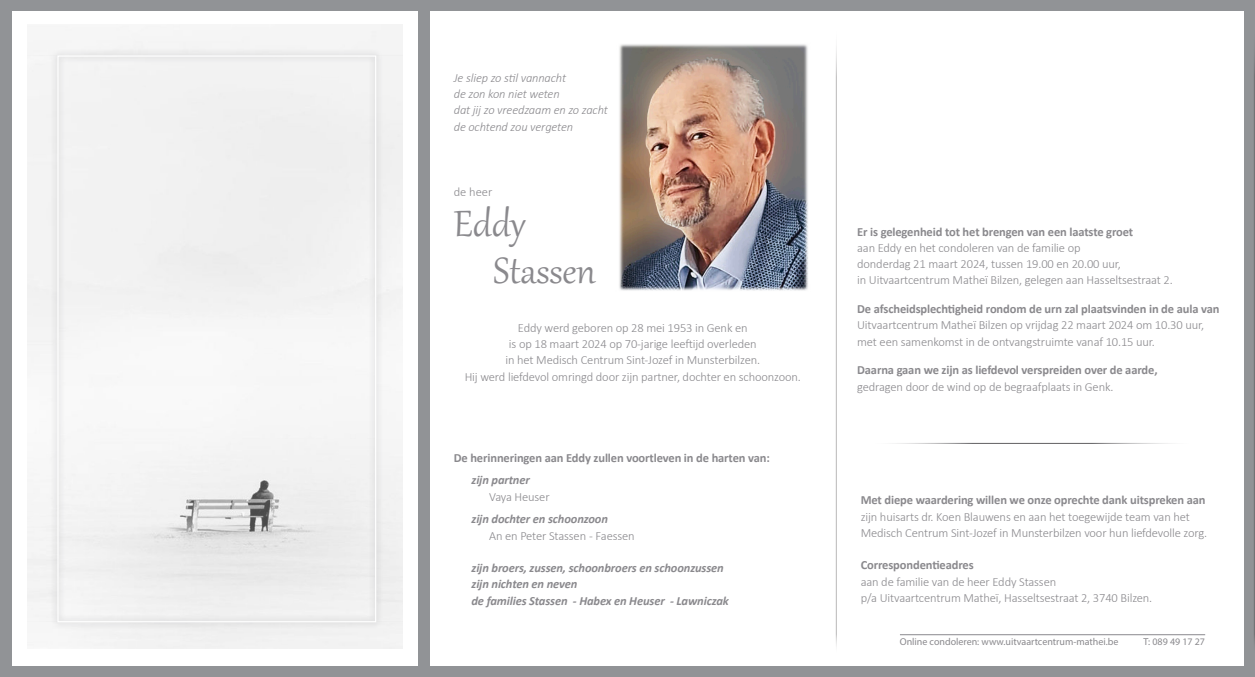
<style>
.page{position:relative;width:1255px;height:677px;background:#fff}
.page>*{position:absolute;margin:0;border:0;box-sizing:border-box;transform-origin:0 0}
.t1{font:45px "Gabriola";color:#8a898d}
.t2{font:300 12.5px/16.2px "Calibri";letter-spacing:-.01em;color:#8a898d}
.t3{font:700 12.5px/16.2px "Calibri";letter-spacing:-.01em;color:#8a898d}
.t4{font:italic 700 12.5px "Calibri";letter-spacing:-.01em;color:#8a898d}
.t5{font:italic 300 12.5px "Calibri";letter-spacing:-.01em;color:#8a898d}
.t6{font:10px "Myriad Pro";color:#8a898d}
.s1{font-weight:300}
</style>
<div class="page">
<div style="left:1244px;top:0;width:10px;height:677px;background:#919396"></div>
<hr style="left:899px;top:634px;width:306px;height:1px;background:#8a898d">
<div style="left:0;top:0;width:1254px;height:11px;background:#919396"></div>
<div style="left:0;top:0;width:11px;height:677px;background:#919396"></div>
<hr style="left:835px;top:24px;width:1px;height:632px;background:#231f20">
<div style="left:3px;top:667px;width:1251px;height:10px;background:#919396"></div>
<div style="left:1px;top:1px;width:11px;height:676px;background:#919396"></div>
<div style="left:418px;top:0;width:10px;height:676px;background:#919396"></div>
<hr style="left:1253px;top:23px;width:1px;height:632px;background:#231f20">
<div style="left:420px;top:666px;width:834px;height:11px;background:#919396"></div>
<div style="left:419px;top:0;width:10px;height:677px;background:#919396"></div>
<hr style="left:865px;top:443px;width:333px;height:1px;background:#5a595c">
<img style="left:619px;top:44px;width:189px;height:247px">
<div style="left:50px;top:49px;width:333px;height:580px;background:#f2f2f2"></div>
<p class="t5" style="left:454px;top:70px;width:114px">Je sliep zo stil vannacht</p>
<p class="t5" style="left:454px;top:86px;width:107px">de zon kon niet weten</p>
<p class="t5" style="left:454px;top:102px;width:156px">dat jij zo vreedzaam en zo zacht</p>
<p class="t5" style="left:454px;top:119px;width:121px">de ochtend zou vergeten</p>
<p class="t2" style="left:454px;top:183px;width:40px">de heer</p>
<p class="t1" style="left:454px;top:194px;width:73px">Eddy</p>
<p class="t1" style="left:493px;top:241px;width:104px">Stassen</p>
<p class="t2" style="left:518px;top:319px;width:231px">Eddy werd geboren op 28 mei 1953 in Genk en</p>
<p class="t2" style="left:509px;top:336px;width:249px">is op 18 maart 2024 op 70-jarige leeftijd overleden</p>
<p class="t2" style="left:505px;top:352px;width:256px">in het Medisch Centrum Sint-Jozef in Munsterbilzen.</p>
<p class="t2" style="left:464px;top:368px;width:338px">Hij werd liefdevol omringd door zijn partner, dochter en schoonzoon.</p>
<p class="t3" style="left:454px;top:449px;width:317px">De herinneringen aan Eddy zullen voortleven in de harten van:</p>
<p class="t4" style="left:471px;top:471px;width:60px">zijn partner</p>
<p class="t2" style="left:489px;top:488px;width:62px">Vaya Heuser</p>
<p class="t4" style="left:471px;top:510px;width:138px">zijn dochter en schoonzoon</p>
<p class="t2" style="left:489px;top:527px;width:147px">An en Peter Stassen - Faessen</p>
<p class="t4" style="left:471px;top:559px;width:254px">zijn broers, zussen, schoonbroers en schoonzussen</p>
<p class="t4" style="left:471px;top:575px;width:107px">zijn nichten en neven</p>
<p class="t4" style="left:471px;top:591px;width:259px">de families Stassen - Habex en Heuser - Lawniczak</p>
<p class="t3" style="left:857px;top:223px;width:277px">Er is gelegenheid tot het brengen van een laatste groet</p>
<p class="t2" style="left:857px;top:239px;width:225px">aan Eddy en het condoleren van de familie op</p>
<p class="t2" style="left:857px;top:256px;width:265px">donderdag 21 maart 2024, tussen 19.00 en 20.00 uur,</p>
<p class="t2" style="left:857px;top:272px;width:317px">in Uitvaartcentrum Matheï Bilzen, gelegen aan Hasseltsestraat 2.</p>
<p class="t3" style="left:857px;top:301px;width:364px">De afscheidsplechtigheid rondom de urn zal plaatsvinden in de aula van</p>
<p class="t2" style="left:857px;top:317px;width:348px">Uitvaartcentrum Matheï Bilzen op vrijdag 22 maart 2024 om 10.30 uur, met een samenkomst in de ontvangstruimte vanaf 10.15 uur.</p>
<p class="t3" style="left:857px;top:362px;width:302px">Daarna gaan we zijn as liefdevol verspreiden over de aarde,</p>
<p class="t2" style="left:857px;top:378px;width:258px">gedragen door de wind op de begraafplaats in Genk.</p>
<p class="t3" style="left:860px;top:492px;width:346px">Met diepe waardering willen we onze oprechte dank uitspreken aan <span class="s1">zijn huisarts dr. Koen Blauwens en aan het toegewijde team van het</span></p>
<p class="t2" style="left:860px;top:524px;width:348px">Medisch Centrum Sint-Jozef in Munsterbilzen voor hun liefdevolle zorg.</p>
<p class="t3" style="left:860px;top:557px;width:114px">Correspondentieadres</p>
<p class="t2" style="left:860px;top:573px;width:197px">aan de familie van de heer Eddy Stassen</p>
<p class="t2" style="left:860px;top:589px;width:293px">p/a Uitvaartcentrum Matheï, Hasseltsestraat 2, 3740 Bilzen.</p>
<p class="t6" style="left:899px;top:635px;width:220px">Online condoleren: www.uitvaartcentrum-mathei.be</p>
<p class="t6" style="left:1143px;top:635px;width:63px">T: 089 49 17 27</p>
</div>
